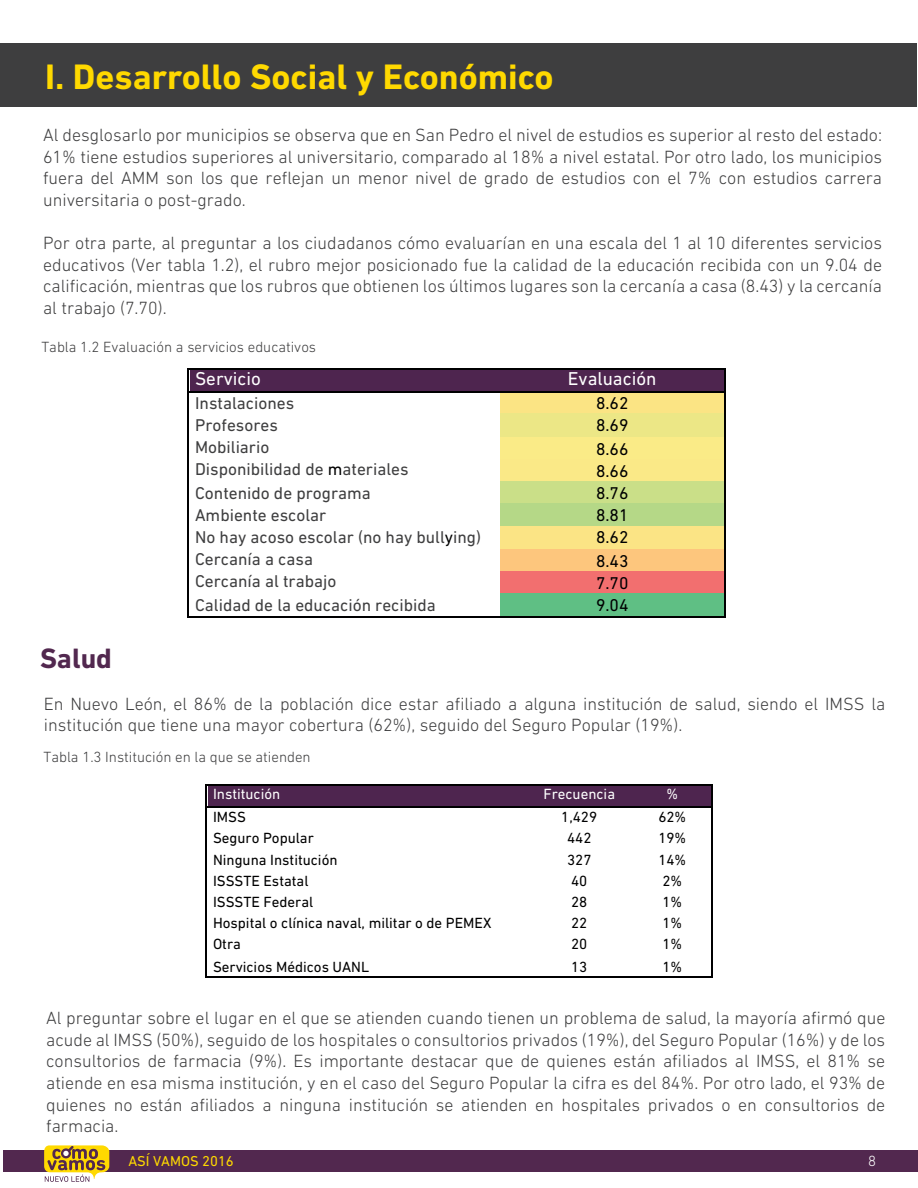
<style>
.page{position:relative;width:918px;height:1188px;background:#fff}
.page>*{position:absolute;margin:0;border:0;box-sizing:border-box;transform-origin:0 0}
.t1{font:700 36px "DIN Next LT Pro";color:#ffd900}
.t2{font:700 28.5px "DIN Next LT Pro";color:#52284f}
.t3{font:18.9px "DIN Next LT Pro";color:#fff}
.t4{font:300 18px/21.6px "DIN Next LT Pro";color:#3e3e3f;text-align:justify}
.t5{font:17.4px "DIN Next LT Pro";color:#3e3e3f}
.t6{font:17.4px "DIN Next LT Pro";color:#000001}
.t7{font:15px "DIN Next LT Pro";color:#000001}
.t8{font:300 15px "DIN Next LT Pro";color:#3e3e3f}
.t9{font:15px "DIN Next LT Pro";color:#fff}
.t10{font:300 15px "DIN Next LT Pro";color:#fff}
.t11{font:14.55px "DIN Next LT Pro";color:#ffd900}
.s1{color:#000001}
</style>
<div class="page">
<div style="left:190px;top:368px;width:310px;height:24px;background:#4e254f"></div>
<div style="left:500px;top:368px;width:226px;height:24px;background:#4e254f"></div>
<hr style="left:189px;top:368px;width:311px;height:1px;background:#000001">
<hr style="left:502px;top:368px;width:222px;height:1px;background:#000001">
<hr style="left:187px;top:369px;width:2px;height:23px;background:#000001">
<hr style="left:724px;top:369px;width:2px;height:23px;background:#000001">
<div style="left:500px;top:392px;width:226px;height:22px;background:#fbe484"></div>
<hr style="left:189px;top:392px;width:311px;height:1px;background:#000001">
<hr style="left:502px;top:392px;width:222px;height:1px;background:#000001">
<hr style="left:187px;top:393px;width:2px;height:21px;background:#000001">
<hr style="left:724px;top:393px;width:2px;height:21px;background:#000001">
<div style="left:500px;top:414px;width:226px;height:23px;background:#ece786"></div>
<hr style="left:187px;top:414px;width:2px;height:23px;background:#000001">
<hr style="left:724px;top:414px;width:2px;height:23px;background:#000001">
<div style="left:500px;top:437px;width:226px;height:22px;background:#faeb87"></div>
<hr style="left:187px;top:437px;width:2px;height:22px;background:#000001">
<hr style="left:724px;top:437px;width:2px;height:22px;background:#000001">
<div style="left:500px;top:459px;width:226px;height:23px;background:#fae987"></div>
<hr style="left:187px;top:459px;width:2px;height:23px;background:#000001">
<hr style="left:724px;top:459px;width:2px;height:23px;background:#000001">
<div style="left:500px;top:482px;width:226px;height:22px;background:#cadf88"></div>
<hr style="left:187px;top:482px;width:2px;height:22px;background:#000001">
<hr style="left:724px;top:482px;width:2px;height:22px;background:#000001">
<div style="left:500px;top:504px;width:226px;height:22px;background:#b5d887"></div>
<hr style="left:187px;top:504px;width:2px;height:22px;background:#000001">
<hr style="left:724px;top:504px;width:2px;height:22px;background:#000001">
<div style="left:500px;top:526px;width:226px;height:23px;background:#fbe485"></div>
<hr style="left:187px;top:526px;width:2px;height:23px;background:#000001">
<hr style="left:724px;top:526px;width:2px;height:23px;background:#000001">
<div style="left:500px;top:549px;width:226px;height:23px;background:#fdc67d"></div>
<hr style="left:187px;top:549px;width:2px;height:23px;background:#000001">
<hr style="left:724px;top:549px;width:2px;height:23px;background:#000001">
<div style="left:500px;top:572px;width:226px;height:22px;background:#f26f6f"></div>
<hr style="left:187px;top:572px;width:2px;height:22px;background:#000001">
<hr style="left:724px;top:572px;width:2px;height:22px;background:#000001">
<div style="left:500px;top:594px;width:226px;height:22px;background:#5fbf84"></div>
<hr style="left:187px;top:594px;width:2px;height:22px;background:#000001">
<hr style="left:189px;top:616px;width:311px;height:1px;background:#000001">
<hr style="left:500px;top:616px;width:224px;height:1px;background:#000001">
<hr style="left:724px;top:594px;width:2px;height:22px;background:#000001">
<div style="left:0;top:43px;width:917px;height:63px;background:#3e3e3f"></div>
<div style="left:3px;top:1150px;width:915px;height:22px;background:#52284f"></div>
<svg style="left:44px;top:1145px;width:65px;height:37px"></svg>
<div style="left:208px;top:784px;width:320px;height:23px;background:#4e254f"></div>
<div style="left:528px;top:784px;width:104px;height:23px;background:#4e254f"></div>
<div style="left:632px;top:784px;width:79px;height:23px;background:#4e254f"></div>
<hr style="left:207px;top:784px;width:321px;height:2px;background:#000001">
<hr style="left:530px;top:784px;width:102px;height:2px;background:#000001">
<hr style="left:633px;top:784px;width:78px;height:2px;background:#000001">
<hr style="left:207px;top:807px;width:321px;height:1px;background:#000001">
<hr style="left:530px;top:807px;width:102px;height:1px;background:#000001">
<hr style="left:633px;top:807px;width:78px;height:1px;background:#000001">
<svg style="left:206px;top:784px;width:1px;height:194px"></svg>
<hr style="left:207px;top:976px;width:321px;height:2px;background:#000001">
<hr style="left:528px;top:976px;width:104px;height:2px;background:#000001">
<hr style="left:632px;top:976px;width:79px;height:2px;background:#000001">
<svg style="left:711px;top:784px;width:1px;height:194px"></svg>
<h1 class="t1" style="left:45px;top:56px;width:510px">I. Desarrollo Social y Económico</h1>
<p class="t4" style="left:43px;top:124px;width:841px">Al desglosarlo por municipios se observa que en San Pedro el nivel de estudios es superior al resto del estado:<br>61% tiene estudios superiores al universitario, comparado al 18% a nivel estatal. Por otro lado, los municipios fuera del AMM son los que reflejan un menor nivel de grado de estudios con el 7% con estudios carrera universitaria o post-grado.</p>
<p class="t4" style="left:43px;top:232px;width:841px">Por otra parte, al preguntar a los ciudadanos cómo evaluarían en una escala del 1 al 10 diferentes servicios educativos (Ver tabla 1.2), el rubro mejor posicionado fue la calidad de la educación recibida con un 9.04 de calificación, mientras que los rubros que obtienen los últimos lugares son la cercanía a casa (8.43) y la cercanía al trabajo (7.70).</p>
<p class="t8" style="left:41px;top:338px;width:276px">Tabla 1.2 Evaluación a servicios educativos</p>
<h2 class="t2" style="left:40px;top:642px;width:74px">Salud</h2>
<p class="t3" style="left:195px;top:368px;width:67px">Servicio</p>
<p class="t3" style="left:568px;top:368px;width:90px">Evaluación</p>
<p class="t5" style="left:195px;top:393px;width:101px">Instalaciones</p>
<p class="t6" style="left:596px;top:393px;width:34px">8.62</p>
<p class="t5" style="left:195px;top:415px;width:84px">Profesores</p>
<p class="t6" style="left:596px;top:415px;width:34px">8.69</p>
<p class="t5" style="left:195px;top:437px;width:76px">Mobiliario</p>
<p class="t6" style="left:596px;top:439px;width:34px">8.66</p>
<p class="t5" style="left:195px;top:459px;width:215px">Disponibilidad de <span class="s1">m</span>ateriales</p>
<p class="t6" style="left:596px;top:461px;width:34px">8.66</p>
<p class="t5" style="left:195px;top:483px;width:177px">Contenido de programa</p>
<p class="t6" style="left:596px;top:483px;width:34px">8.76</p>
<p class="t5" style="left:195px;top:505px;width:133px">Ambiente escolar</p>
<p class="t6" style="left:596px;top:505px;width:34px">8.81</p>
<p class="t5" style="left:195px;top:527px;width:287px">No hay acoso escolar (no hay bull<span class="s1">y</span>ing)</p>
<p class="t6" style="left:596px;top:527px;width:34px">8.62</p>
<p class="t5" style="left:195px;top:549px;width:119px">Cercanía a casa</p>
<p class="t6" style="left:596px;top:551px;width:34px">8.43</p>
<p class="t5" style="left:195px;top:571px;width:143px">Cercanía al trabajo</p>
<p class="t6" style="left:596px;top:573px;width:34px">7.70</p>
<p class="t5" style="left:195px;top:595px;width:242px">Calidad de la educación recibida</p>
<p class="t6" style="left:596px;top:595px;width:34px">9.04</p>
<p class="t4" style="left:44px;top:693px;width:843px">En Nuevo León, el 86% de la población dice estar afiliado a alguna institución de salud, siendo el IMSS la institución que tiene una mayor cobertura (62%), seguido del Seguro Popular (19%).</p>
<p class="t8" style="left:44px;top:748px;width:269px">Tabla 1.3 Institución en la que se atienden</p>
<p class="t9" style="left:213px;top:785px;width:69px">Institución</p>
<p class="t9" style="left:543px;top:785px;width:73px">Frecuencia</p>
<p class="t9" style="left:666px;top:785px;width:13px">%</p>
<p class="t7" style="left:213px;top:808px;width:34px">IMSS</p>
<p class="t7" style="left:561px;top:808px;width:37px">1,429</p>
<p class="t7" style="left:658px;top:808px;width:29px">62%</p>
<p class="t7" style="left:213px;top:829px;width:102px">Seguro Popular</p>
<p class="t7" style="left:567px;top:829px;width:26px">442</p>
<p class="t7" style="left:658px;top:829px;width:29px">19%</p>
<p class="t7" style="left:213px;top:851px;width:126px">Ninguna Institución</p>
<p class="t7" style="left:567px;top:851px;width:26px">327</p>
<p class="t7" style="left:658px;top:851px;width:29px">14%</p>
<p class="t7" style="left:213px;top:872px;width:97px">ISSSTE Estatal</p>
<p class="t7" style="left:571px;top:872px;width:18px">40</p>
<p class="t7" style="left:662px;top:872px;width:21px">2%</p>
<p class="t7" style="left:213px;top:893px;width:102px">ISSSTE Federal</p>
<p class="t7" style="left:571px;top:893px;width:18px">28</p>
<p class="t7" style="left:662px;top:893px;width:21px">1%</p>
<p class="t7" style="left:213px;top:914px;width:280px">Hospital o clínica naval, militar o de PEMEX</p>
<p class="t7" style="left:571px;top:914px;width:18px">22</p>
<p class="t7" style="left:662px;top:914px;width:21px">1%</p>
<p class="t7" style="left:213px;top:935px;width:29px">Otra</p>
<p class="t7" style="left:571px;top:935px;width:18px">20</p>
<p class="t7" style="left:662px;top:935px;width:21px">1%</p>
<p class="t7" style="left:213px;top:958px;width:158px">Servicios Médicos UANL</p>
<p class="t7" style="left:571px;top:958px;width:18px">13</p>
<p class="t7" style="left:662px;top:958px;width:21px">1%</p>
<p class="t4" style="left:46px;top:1007px;width:841px">Al preguntar sobre el lugar en el que se atienden cuando tienen un problema de salud, la mayoría afirmó que acude al IMSS (50%), seguido de los hospitales o consultorios privados (19%), del Seguro Popular (16%) y de los consultorios de farmacia (9%). Es importante destacar que de quienes están afiliados al IMSS, el 81% se atiende en esa misma institución, y en el caso del Seguro Popular la cifra es del 84%. Por otro lado, el 93% de quienes no están afiliados a ninguna institución se atienden en hospitales privados o en consultorios de farmacia.</p>
<p class="t11" style="left:128px;top:1152px;width:107px">ASÍ VAMOS 2016</p>
<p class="t10" style="left:868px;top:1152px;width:9px">8</p>
</div>
